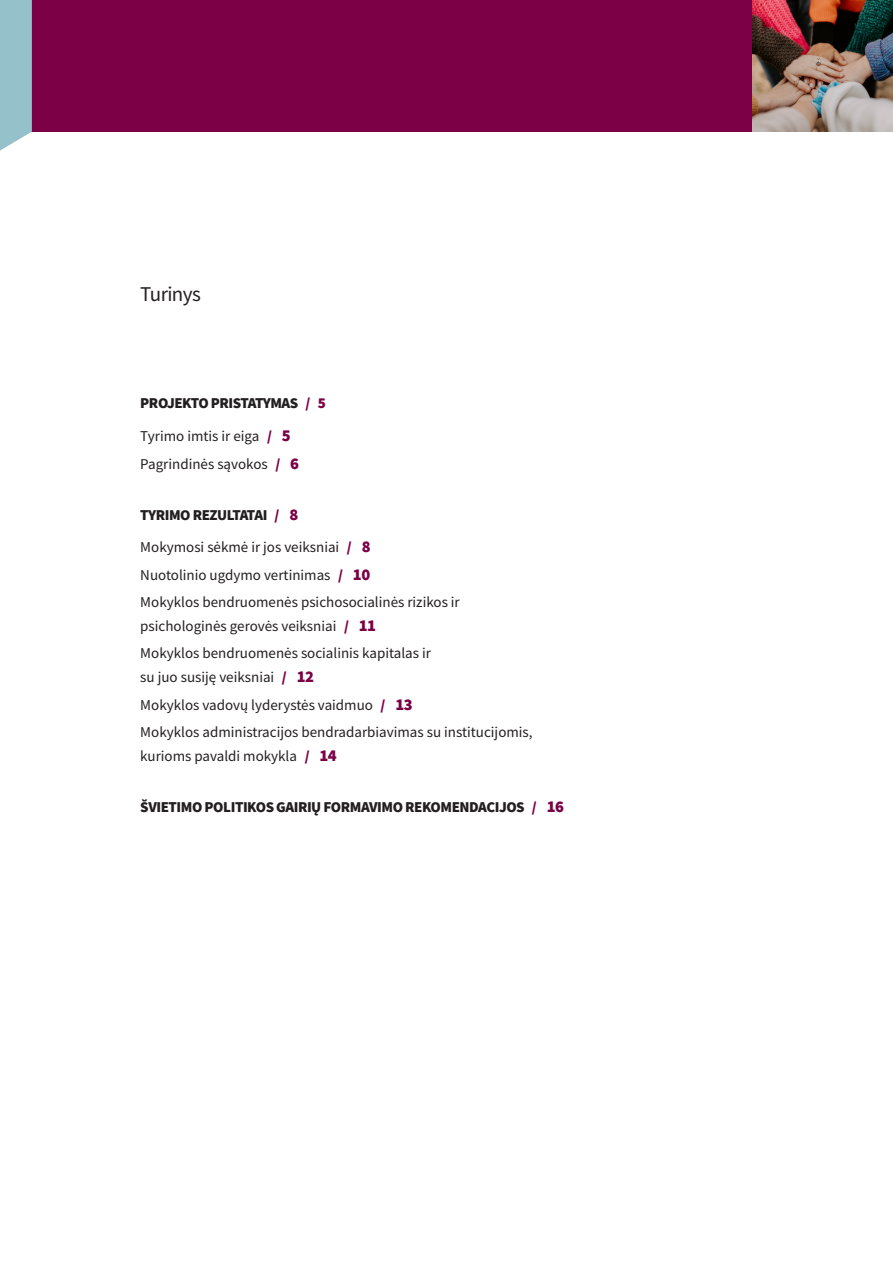
<style>
.page{position:relative;width:893px;height:1263px;background:#fff}
.page>*{position:absolute;margin:0;border:0;box-sizing:border-box;transform-origin:0 0}
.t1{font:21px "Source Sans Pro";letter-spacing:-.03em;color:#231f20}
.t2{font:15px/26.7px "Source Sans Pro";color:#231f20}
.t3{font:900 15px/32.5px "Source Sans Pro";letter-spacing:-.03em;color:#231f20}
.s1{color:#7b0046}
.s2{font-weight:400}
.s3{font-size:16.5px;color:#7b0046}
.s4{font-weight:900;color:#7b0046}
.s5{font-weight:900;font-size:16.5px;color:#7b0046}
.s6{font-weight:900}
</style>
<div class="page">
<div style="left:0;top:0;width:763px;height:132px;background:#7b0046"></div>
<img style="left:753px;top:0;width:140px;height:132px">
<svg style="left:0;top:0;width:32px;height:151px;background:#9ac4cd"></svg>
<h1 class="t1" style="left:140px;top:280px;width:62px">Turinys</h1>
<p class="t3" style="left:140px;top:387px;width:187px">PROJEKTO PRISTATYMAS <span class="s1">/ 5<br></span><span class="s2">Tyrimo imtis ir eiga</span> <span class="s1">/</span> <span class="s3">5</span></p>
<p class="t2" style="left:140px;top:450px;width:160px">Pagrindinės sąvokos <span class="s4">/</span> <span class="s5">6</span></p>
<p class="t2" style="left:140px;top:498px;width:232px;line-height:32.5px"><span class="s6">TYRIMO REZULTATAI</span> <span class="s4">/</span> <span class="s5">8<br></span>Mokymosi sėkmė ir jos veiksniai <span class="s4">/</span> <span class="s5">8</span></p>
<p class="t2" style="left:140px;top:562px;width:321px">Nuotolinio ugdymo vertinimas <span class="s4">/</span> <span class="s5">10<br></span>Mokyklos bendruomenės psichosocialinės rizikos ir</p>
<p class="t2" style="left:140px;top:613px;width:292px">psichologinės gerovės veiksniai <span class="s4">/</span> <span class="s5">11<br></span>Mokyklos bendruomenės socialinis kapitalas ir</p>
<p class="t2" style="left:140px;top:663px;width:274px;line-height:28.2px">su juo susiję veiksniai <span class="s4">/</span> <span class="s5">12<br></span>Mokyklos vadovų lyderystės vaidmuo <span class="s4">/</span> <span class="s5">13</span></p>
<p class="t2" style="left:140px;top:720px;width:394px;line-height:24px">Mokyklos administracijos bendradarbiavimas su institucijomis, kurioms pavaldi mokykla <span class="s4">/</span> <span class="s5">14</span></p>
<p class="t3" style="left:140px;top:790px;width:425px">ŠVIETIMO POLITIKOS GAIRIŲ FORMAVIMO REKOMENDACIJOS <span class="s1">/</span> <span class="s3">16</span></p>
</div>
